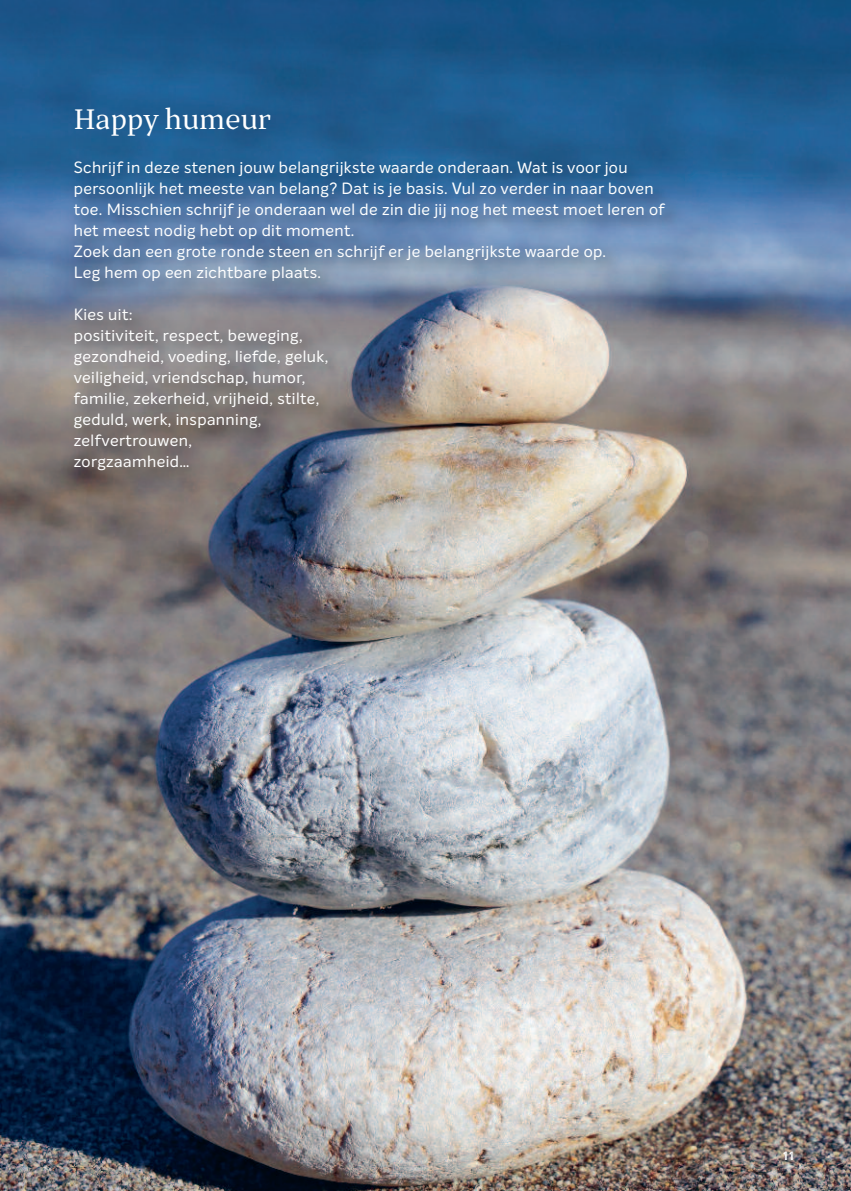
<style>
.page{position:relative;width:851px;height:1191px;background:#fff}
.page>*{position:absolute;margin:0;border:0;box-sizing:border-box;transform-origin:0 0}
.t1{font:28px "TT Bells";color:#fff}
.t2{font:16px/21px "Intelo";letter-spacing:.025em;color:#fff}
.t3{font:12px "Brandon Printed Two";color:#fff}
</style>
<div class="page">
<img style="left:0;top:0;width:850px;height:1191px">
<img style="left:61px;top:149px;width:648px;height:954px">
<h1 class="t1" style="left:74px;top:109px;width:199px">Happy humeur</h1>
<p class="t2" style="left:74px;top:156px;width:592px">Schrijf in deze stenen jouw belangrijkste waarde onderaan. Wat is voor jou persoonlijk het meeste van belang? Dat is je basis. Vul zo verder in naar boven toe. Misschien schrijf je onderaan wel de zin die jij nog het meest moet leren of het meest nodig hebt op dit moment.<br>Zoek dan een grote ronde steen en schrijf er je belangrijkste waarde op.<br>Leg hem op een zichtbare plaats.</p>
<p class="t2" style="left:74px;top:303px;width:256px">Kies uit:<br>positiviteit, respect, beweging, gezondheid, voeding, liefde, geluk, veiligheid, vriendschap, humor, familie, zekerheid, vrijheid, stilte, geduld, werk, inspanning, zelfvertrouwen,<br>zorgzaamheid…</p>
<p class="t3" style="left:783px;top:1147px;width:13px">11</p>
</div>
